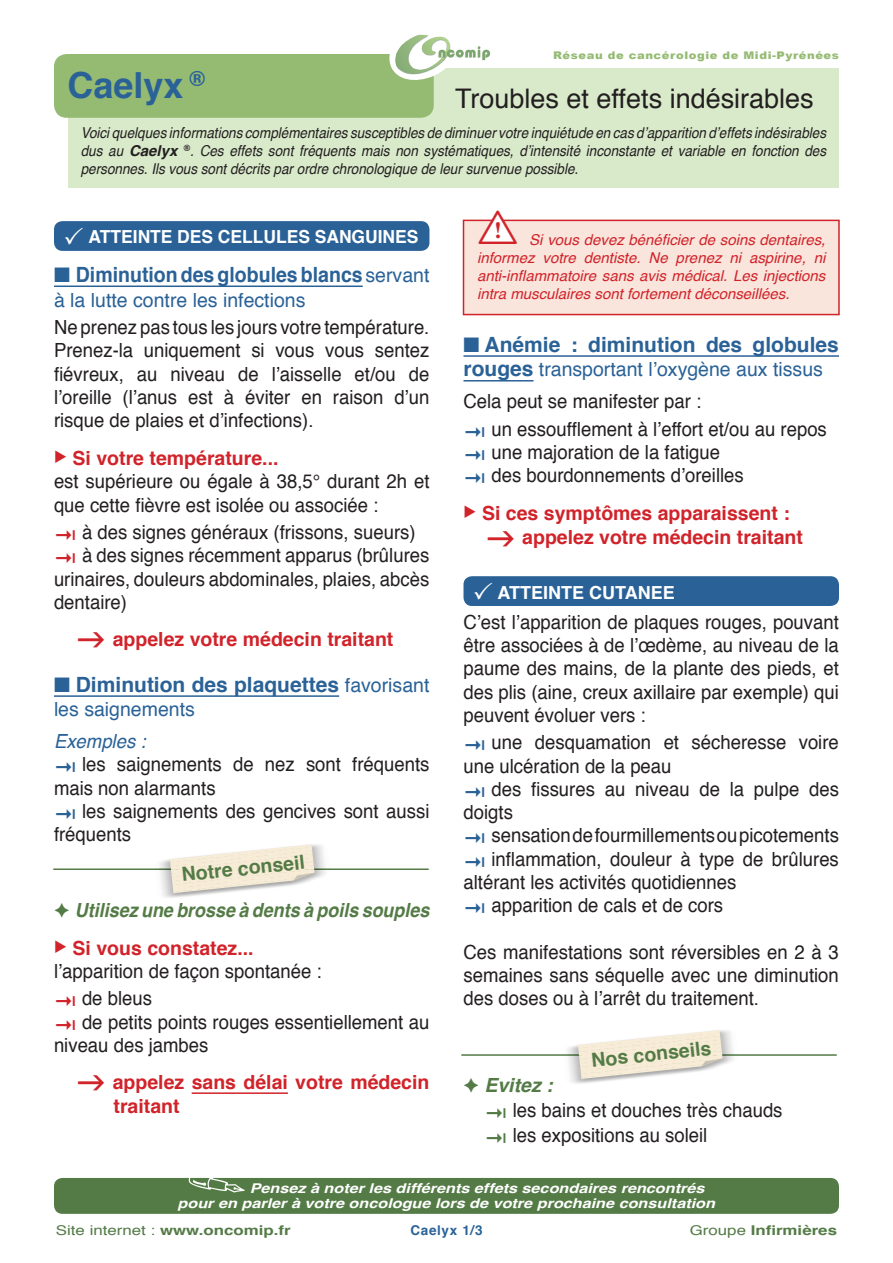
<style>
.page{position:relative;width:893px;height:1263px;background:#fff}
.page>*{position:absolute;margin:0;border:0;box-sizing:border-box;transform-origin:0 0}
.t1{font:45px "tables";color:#d1232a}
.t2{font:700 36px "Helvetica";color:#2a6297}
.t3{font:27px "Helvetica";color:#231f20}
.t4{font:700 21px "Helvetica";color:#2a6297}
.t5{font:700 21px "Helvetica";color:#2a6297;scale:.93 1}
.t6{font:19.5px/23.2px "Helvetica";color:#231f20;scale:.95 1}
.t7{font:700 19.5px/24px "Helvetica";color:#d1232a}
.t8{font:19.5px/31.8px "Helvetica";color:#2a6297}
.t9{font:italic 700 19.5px "Helvetica";color:#547b46;scale:.92 1}
.t10{font:700 19.5px "Helvetica";color:#547b46}
.t11{font:italic 19.5px "Helvetica";color:#2a6297;scale:.95 1}
.t12{font:700 18px "Helvetica";color:#fff}
.t13{font:italic 15px/18px "Helvetica";color:#231f20;text-align:justify;scale:.9 1}
.t14{font:italic 15px/18px "Helvetica";color:#d1232a;text-align:justify}
.t15{font:italic 700 13.5px/15px "Helvetica";color:#fff;scale:1.2 1}
.t16{font:700 13.5px "Helvetica";color:#547b46;scale:1.25 1}
.t17{font:700 13.5px "Helvetica";letter-spacing:.05em;color:#2a6297}
.t18{font:900 10.5px "Arial";letter-spacing:.05em;color:#95bb73;scale:1.1 1}
.s1{font-weight:700}
.s2{font-weight:400;font-size:19.5px}
.s3{font-weight:700;color:#d1232a}
.s4{font-weight:700;font-size:21px}
.s5{color:#231f20}
.s6{color:#547b46}
.s7{font-weight:700;font-style:italic;color:#547b46}
.s8{font-weight:400}
</style>
<div class="page">
<div style="left:68px;top:68px;width:771px;height:119px;background:#d9eaca"></div>
<div style="left:54px;top:54px;width:377px;height:64px;background:#95bb73"></div>
<img style="left:372px;top:34px;width:119px;height:79px">
<hr style="left:54px;top:285px;width:309px;height:2px;background:#2a6297">
<hr style="left:54px;top:695px;width:285px;height:2px;background:#2a6297">
<hr style="left:192px;top:1092px;width:96px;height:2px;background:#d1232a">
<hr style="left:463px;top:355px;width:376px;height:2px;background:#2a6297">
<hr style="left:463px;top:380px;width:70px;height:1px;background:#2a6297">
<div style="left:54px;top:221px;width:375px;height:30px;background:#2a6297;border-radius:9px"></div>
<div style="left:463px;top:576px;width:376px;height:30px;background:#2a6297;border-radius:9px"></div>
<div style="left:54px;top:1178px;width:785px;height:36px;background:#547b46;border-radius:9px"></div>
<div style="left:463px;top:220px;width:376px;height:95px;background:#f9e5dc"></div>
<div style="left:463px;top:220px;width:377px;height:95px;border:2px solid #d1232a"></div>
<svg style="left:480px;top:219px;width:35px;height:24px"></svg>
<hr style="left:53px;top:868px;width:376px;height:2px;background:#547b46">
<img style="left:144px;top:844px;width:198px;height:54px">
<svg style="left:170px;top:844px;width:145px;height:49px"></svg>
<hr style="left:461px;top:1054px;width:376px;height:2px;background:#547b46">
<img style="left:552px;top:1030px;width:198px;height:54px">
<svg style="left:578px;top:1030px;width:145px;height:49px"></svg>
<p class="t18" style="left:553px;top:47px;width:261px">Réseau de cancérologie de Midi-Pyrénées</p>
<h2 class="t2" style="left:68px;top:56px;width:139px">Caelyx <sup>®</sup></h2>
<h3 class="t3" style="left:455px;top:77px;width:360px">Troubles et effets indésirables</h3>
<p class="t13" style="left:81px;top:124px;width:830px">Voici quelques informations complémentaires susceptibles de diminuer votre inquiétude en cas d’apparition d’effets indésirables dus au <span class="s1">Caelyx</span> <sup>®</sup>. Ces effets sont fréquents mais non systématiques, d’intensité inconstante et variable en fonction des personnes. Ils vous sont décrits par ordre chronologique de leur survenue possible.</p>
<p class="t12" style="left:89px;top:223px;width:332px">ATTEINTE DES CELLULES SANGUINES</p>
<p class="t5" style="left:54px;top:257px;width:405px">■ Diminution des globules blancs <span class="s2">servant</span></p>
<p class="t8" style="left:54px;top:284px;width:253px">à la lutte contre les infections</p>
<p class="t6" style="left:54px;top:316px;width:397px;text-align:justify">Ne prenez pas tous les jours votre température.<br>Prenez-la uniquement si vous vous sentez fiévreux, au niveau de l’aisselle et/ou de l’oreille (l’anus est à éviter en raison d’un risque de plaies et d’infections).</p>
<p class="t6" style="left:54px;top:447px;width:397px"><sup>◆</sup> <span class="s3">Si votre température...<br></span>est supérieure ou égale à 38,5° durant 2h et que cette fièvre est isolée ou associée :</p>
<p class="t6" style="left:82px;top:521px;width:353px">à des signes généraux (frissons, sueurs)</p>
<p class="t6" style="left:82px;top:544px;width:367px">à des signes récemment apparus (brûlures</p>
<p class="t6" style="left:54px;top:568px;width:397px">urinaires, douleurs abdominales, plaies, abcès</p>
<p class="t6" style="left:54px;top:591px;width:78px">dentaire)</p>
<p class="t7" style="left:113px;top:627px;width:282px">appelez votre médecin traitant</p>
<p class="t4" style="left:54px;top:667px;width:377px">■ Diminution des plaquettes <span class="s2">favorisant</span></p>
<p class="t8" style="left:54px;top:694px;width:142px">les saignements</p>
<p class="t11" style="left:54px;top:726px;width:98px">Exemples :</p>
<p class="t6" style="left:54px;top:753px;width:397px;text-indent:28px">les saignements de nez sont fréquents mais non alarmants</p>
<p class="t6" style="left:54px;top:800px;width:397px;text-indent:28px">les saignements des gencives sont aussi fréquents</p>
<p class="t10" style="left:180px;top:859px;width:125px;rotate:-6deg">Notre conseil</p>
<p class="t9" style="left:54px;top:894px;width:410px">✦ Utilisez une brosse à dents à poils souples</p>
<p class="t6" style="left:54px;top:937px;width:283px"><sup>◆</sup> <span class="s3">Si vous constatez... </span>l’apparition de façon spontanée :</p>
<p class="t6" style="left:82px;top:987px;width:75px">de bleus</p>
<p class="t6" style="left:82px;top:1011px;width:367px">de petits points rouges essentiellement au</p>
<p class="t6" style="left:54px;top:1034px;width:164px">niveau des jambes</p>
<p class="t7" style="left:113px;top:1070px;width:318px">appelez sans délai votre médecin traitant</p>
<h1 class="t1" style="left:478px;top:204px;width:42px">i</h1>
<p class="t14" style="left:477px;top:231px;width:350px;text-indent:52px">Si vous devez bénéficier de soins dentaires, informez votre dentiste. Ne prenez ni aspirine, ni anti-inflammatoire sans avis médical. Les injections intra musculaires sont fortement déconseillées.</p>
<p class="t4" style="left:463px;top:327px;width:377px">■ Anémie : diminution des globules</p>
<p class="t8" style="left:463px;top:354px;width:361px"><span class="s4">rouges</span> transportant l’oxygène aux tissus<br><span class="s5">Cela peut se manifester par :</span></p>
<p class="t6" style="left:491px;top:418px;width:355px">un essoufflement à l’effort et/ou au repos une majoration de la fatigue<br>des bourdonnements d’oreilles</p>
<p class="t7" style="left:522px;top:501px;width:282px;text-indent:-59px">◆ Si ces symptômes apparaissent : appelez votre médecin traitant</p>
<p class="t12" style="left:497px;top:578px;width:179px">ATTEINTE CUTANEE</p>
<p class="t6" style="left:463px;top:611px;width:397px;text-align:justify">C’est l’apparition de plaques rouges, pouvant être associées à de l’œdème, au niveau de la paume des mains, de la plante des pieds, et des plis (aine, creux axillaire par exemple) qui peuvent évoluer vers :</p>
<p class="t6" style="left:463px;top:731px;width:397px;text-indent:28px">une desquamation et sécheresse voire une ulcération de la peau</p>
<p class="t6" style="left:463px;top:778px;width:397px;text-indent:28px">des fissures au niveau de la pulpe des doigts</p>
<p class="t6" style="left:491px;top:824px;width:367px">sensation de fourmillements ou picotements</p>
<p class="t6" style="left:491px;top:848px;width:367px">inflammation, douleur à type de brûlures</p>
<p class="t6" style="left:463px;top:871px;width:289px">altérant les activités quotidiennes</p>
<p class="t6" style="left:491px;top:894px;width:245px">apparition de cals et de cors</p>
<p class="t6" style="left:463px;top:941px;width:397px;text-align:justify">Ces manifestations sont réversibles en 2 à 3 semaines sans séquelle avec une diminution des doses ou à l’arrêt du traitement.</p>
<p class="t10" style="left:590px;top:1044px;width:122px;rotate:-6deg">Nos conseils</p>
<p class="t6" style="left:513px;top:1073px;width:285px;line-height:24.8px;text-indent:-49px"><span class="s6">✦</span> <span class="s7">Evitez :<br></span>les bains et douches très chauds les expositions au soleil</p>
<p class="t15" style="left:178px;top:1180px;width:449px;text-indent:72px">Pensez à noter les différents effets secondaires rencontrés pour en parler à votre oncologue lors de votre prochaine consultation</p>
<p class="t16" style="left:56px;top:1219px;width:189px"><span class="s8">Site internet :</span> www.oncomip.fr</p>
<p class="t17" style="left:410px;top:1219px;width:74px">Caelyx 1/3</p>
<p class="t16" style="left:690px;top:1219px;width:119px"><span class="s8">Groupe</span> infirmières</p>
</div>
